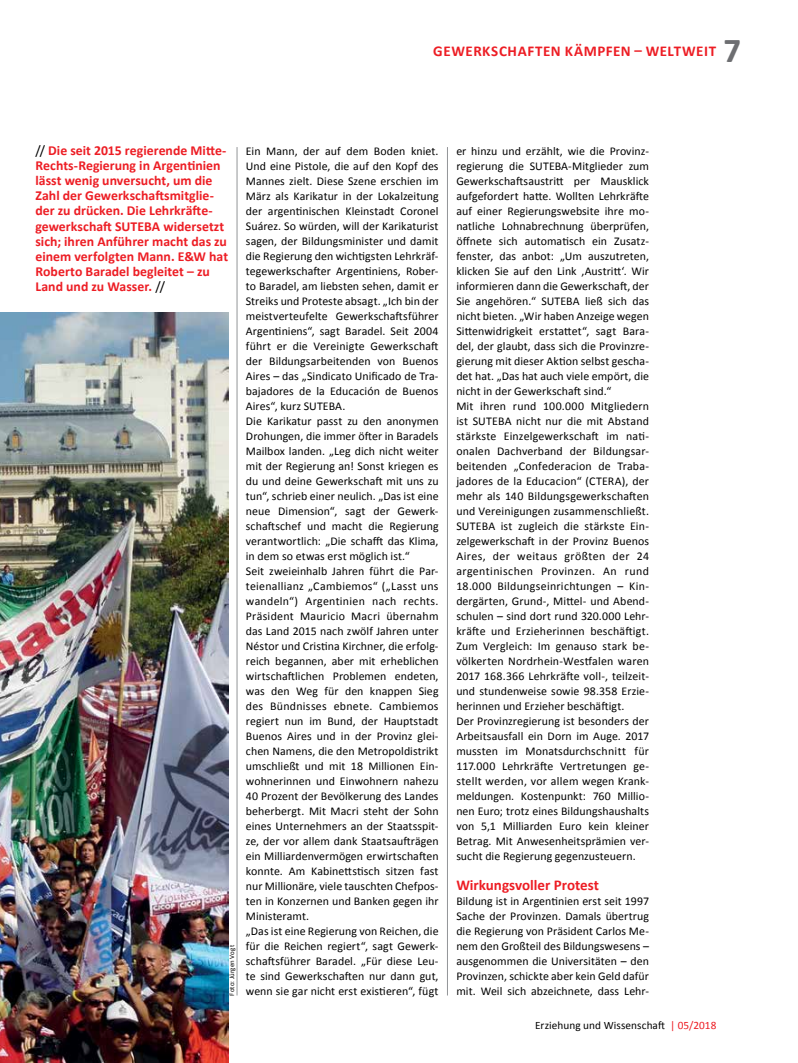
<style>
.page{position:relative;width:798px;height:1063px;background:#fff}
.page>*{position:absolute;margin:0;border:0;box-sizing:border-box;transform-origin:0 0}
.t1{font:700 35px "Calibri";color:#6d6e71}
.t2{font:700 15px "Calibri";letter-spacing:.035em;color:#ed1d24}
.t3{font:700 15px "Calibri";color:#ed1d24}
.t4{font:700 13.75px/15px "Calibri";color:#ed1d24}
.t5{font:11.88px/15px "Calibri";letter-spacing:.005em;color:#000}
.t6{font:11.25px "Calibri";letter-spacing:.005em;color:#000}
.t7{font:6.88px "Calibri";letter-spacing:.02em;color:#000}
.s1{font-weight:400;color:#000}
.s2{color:#ed1d24}
</style>
<div class="page">
<hr style="left:447px;top:147px;width:1px;height:848px;background:#939598">
<hr style="left:236px;top:147px;width:1px;height:848px;background:#939598">
<img style="left:0;top:312px;width:228px;height:751px">
<p class="t2" style="left:433px;top:42px;width:284px">GEWERKSCHAFTEN KÄMPFEN – WELTWEIT</p>
<h1 class="t1" style="left:723px;top:28px;width:19px">7</h1>
<p class="t4" style="left:35px;top:143px;width:194px"><span class="s1">//</span> Die seit 2015 regierende Mitte-<br>Rechts-Regierung in Argentinien lässt wenig unversucht, um die<br>Zahl der Gewerkschaftsmitglie&shy;der zu drücken. Die Lehrkräfte&shy;gewerkschaft SUTEBA widersetzt sich; ihren Anführer macht das zu einem verfolgten Mann. E&amp;W hat<br>Roberto Baradel begleitet – zu<br>Land und zu Wasser. <span class="s1">//</span></p>
<p class="t5" style="left:246px;top:144px;width:194px">Ein Mann, der auf dem Boden kniet.<br>Und eine Pistole, die auf den Kopf des Mannes zielt. Diese Szene erschien im März als Karikatur in der Lokalzeitung der argentinischen Kleinstadt Coronel Suárez. So würden, will der Karikaturist sagen, der Bildungsminister und damit die Regierung den wichtigsten Lehrkräf&shy;tegewerkschafter Argentiniens, Rober&shy;to Baradel, am liebsten sehen, damit er Streiks und Proteste absagt. „Ich bin der meistverteufelte Gewerkschaftsführer Argentiniens“, sagt Baradel. Seit 2004 führt er die Vereinigte Gewerkschaft der Bildungsarbeitenden von Buenos Aires – das „Sindicato Unificado de Tra&shy;bajadores de la Educación de Buenos Aires“, kurz SUTEBA.<br>Die Karikatur passt zu den anonymen Drohungen, die immer öfter in Baradels Mailbox landen. „Leg dich nicht weiter mit der Regierung an! Sonst kriegen es du und deine Gewerkschaft mit uns zu tun“, schrieb einer neulich. „Das ist eine neue Dimension“, sagt der Gewerk&shy;schaftschef und macht die Regierung verantwortlich: „Die schafft das Klima, in dem so etwas erst möglich ist.“<br>Seit zweieinhalb Jahren führt die Par&shy;teienallianz „Cambiemos“ („Lasst uns wandeln“) Argentinien nach rechts.<br>Präsident Mauricio Macri übernahm das Land 2015 nach zwölf Jahren unter Néstor und Cristina Kirchner, die erfolg&shy;reich begannen, aber mit erheblichen wirtschaftlichen Problemen endeten, was den Weg für den knappen Sieg des Bündnisses ebnete. Cambiemos regiert nun im Bund, der Hauptstadt Buenos Aires und in der Provinz glei&shy;chen Namens, die den Metropoldistrikt umschließt und mit 18 Millionen Ein&shy;wohnerinnen und Einwohnern nahezu 40 Prozent der Bevölkerung des Landes beherbergt. Mit Macri steht der Sohn eines Unternehmers an der Staatsspit&shy;ze, der vor allem dank Staatsaufträgen ein Milliardenvermögen erwirtschaften konnte. Am Kabinettstisch sitzen fast nur Millionäre, viele tauschten Chefpos&shy;ten in Konzernen und Banken gegen ihr Ministeramt.<br>„Das ist eine Regierung von Reichen, die für die Reichen regiert“, sagt Gewerk&shy;schaftsführer Baradel. „Für diese Leu&shy;te sind Gewerkschaften nur dann gut, wenn sie gar nicht erst existieren“, fügt</p>
<p class="t5" style="left:456px;top:144px;width:194px">er hinzu und erzählt, wie die Provinz&shy;regierung die SUTEBA-Mitglieder zum Gewerkschaftsaustritt per Mausklick aufgefordert hatte. Wollten Lehrkräfte auf einer Regierungswebsite ihre mo&shy;natliche Lohnabrechnung überprüfen, öffnete sich automatisch ein Zusatz&shy;fenster, das anbot: „Um auszutreten, klicken Sie auf den Link ‚Austritt‘. Wir informieren dann die Gewerkschaft, der Sie angehören.“ SUTEBA ließ sich das nicht bieten. „Wir haben Anzeige wegen Sittenwidrigkeit erstattet“, sagt Bara&shy;del, der glaubt, dass sich die Provinzre&shy;gierung mit dieser Aktion selbst gescha&shy;det hat. „Das hat auch viele empört, die nicht in der Gewerkschaft sind.“<br>Mit ihren rund 100.000 Mitgliedern ist SUTEBA nicht nur die mit Abstand stärkste Einzelgewerkschaft im nati&shy;onalen Dachverband der Bildungsar&shy;beitenden „Confederacion de Traba&shy;jadores de la Educacion“ (CTERA), der mehr als 140 Bildungsgewerkschaften und Vereinigungen zusammenschließt.<br>SUTEBA ist zugleich die stärkste Ein&shy;zelgewerkschaft in der Provinz Buenos Aires, der weitaus größten der 24 argentinischen Provinzen. An rund 18.000 Bildungseinrichtungen – Kin&shy;dergärten, Grund-, Mittel- und Abend&shy;schulen – sind dort rund 320.000 Lehr&shy;kräfte und Erzieherinnen beschäftigt.<br>Zum Vergleich: Im genauso stark be&shy;völkerten Nordrhein-Westfalen waren 2017 168.366 Lehrkräfte voll-, teilzeit&shy;und stundenweise sowie 98.358 Erzie&shy;herinnen und Erzieher beschäftigt.<br>Der Provinzregierung ist besonders der Arbeitsausfall ein Dorn im Auge. 2017 mussten im Monatsdurchschnitt für 117.000 Lehrkräfte Vertretungen ge&shy;stellt werden, vor allem wegen Krank&shy;meldungen. Kostenpunkt: 760 Millio&shy;nen Euro; trotz eines Bildungshaushalts von 5,1 Milliarden Euro kein kleiner Betrag. Mit Anwesenheitsprämien ver&shy;sucht die Regierung gegenzusteuern.</p>
<p class="t3" style="left:456px;top:876px;width:144px">Wirkungsvoller Protest</p>
<p class="t5" style="left:456px;top:894px;width:194px;text-align:justify">Bildung ist in Argentinien erst seit 1997<br>Sache der Provinzen. Damals übertrug die Regierung von Präsident Carlos Me&shy;nem den Großteil des Bildungswesens – ausgenommen die Universitäten – den Provinzen, schickte aber kein Geld dafür</p>
<p class="t7" style="left:227px;top:996px;width:52px;rotate:-90deg">Foto: Jürgen Vogt</p>
<p class="t5" style="left:456px;top:984px;width:194px">mit. Weil sich abzeichnete, dass Lehr-</p>
<p class="t6" style="left:535px;top:1018px;width:183px">Erziehung und Wissenschaft <span class="s2">| 05/2018</span></p>
</div>
